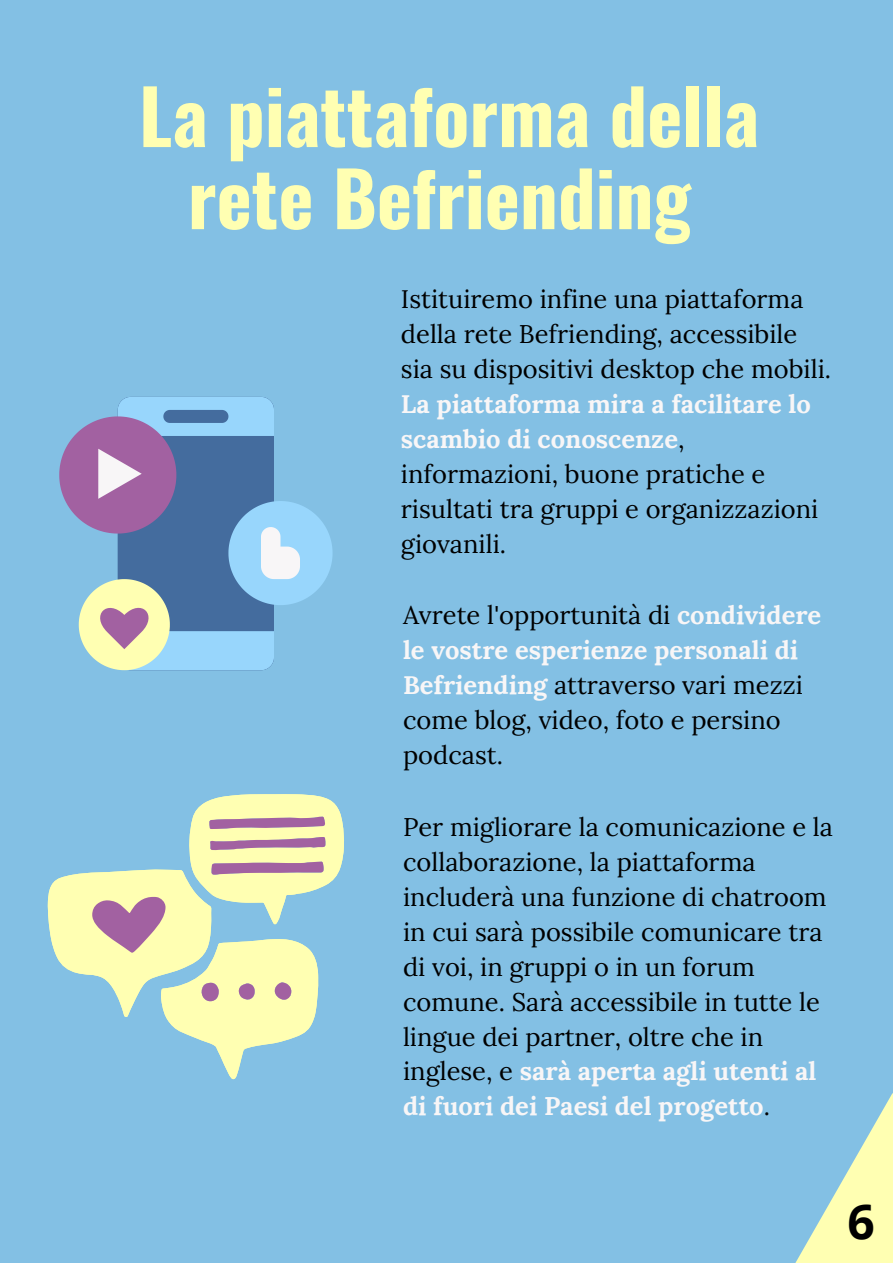
<style>
.page{position:relative;width:893px;height:1264px;background:#fff}
.page>*{position:absolute;margin:0;border:0;box-sizing:border-box;transform-origin:0 0}
.t1{font:700 75px/82.1px "Oswald";color:#ffffb2;text-align:center}
.t2{font:700 48px "Open Sans";color:#000}
.t3{font:25.5px/34.8px "Lora";color:#000}
.s1{font-weight:700;color:#f8f6f7}
</style>
<div class="page">
<div style="left:0;top:0;width:892px;height:1262px;background:#83c0e4"></div>
<svg style="left:796px;top:1094px;width:96px;height:168px"></svg>
<svg style="left:59px;top:397px;width:273px;height:273px"></svg>
<svg style="left:48px;top:794px;width:296px;height:285px"></svg>
<svg style="left:92px;top:816px;width:233px;height:186px"></svg>
<p class="t1" style="left:139px;top:72px;width:621px">La piattaforma della rete Befriending</p>
<p class="t3" style="left:401px;top:282px;width:431px">Istituiremo infine una piattaforma della rete Befriending, accessibile sia su dispositivi desktop che mobili.<br><span class="s1">La piattaforma mira a facilitare lo scambio di conoscenze</span>, informazioni, buone pratiche e risultati tra gruppi e organizzazioni giovanili.</p>
<p class="t3" style="left:403px;top:597px;width:420px">Avrete l'opportunità di <span class="s1">condividere le vostre esperienze personali di<br>Befriending</span> attraverso vari mezzi come blog, video, foto e persino podcast.</p>
<p class="t3" style="left:403px;top:809px;width:431px">Per migliorare la comunicazione e la collaborazione, la piattaforma includerà una funzione di chatroom in cui sarà possibile comunicare tra di voi, in gruppi o in un forum comune. Sarà accessibile in tutte le lingue dei partner, oltre che in inglese, e <span class="s1">sarà aperta agli utenti al di fuori dei Paesi del progetto</span>.</p>
<p class="t2" style="left:847px;top:1188px;width:29px">6</p>
</div>
